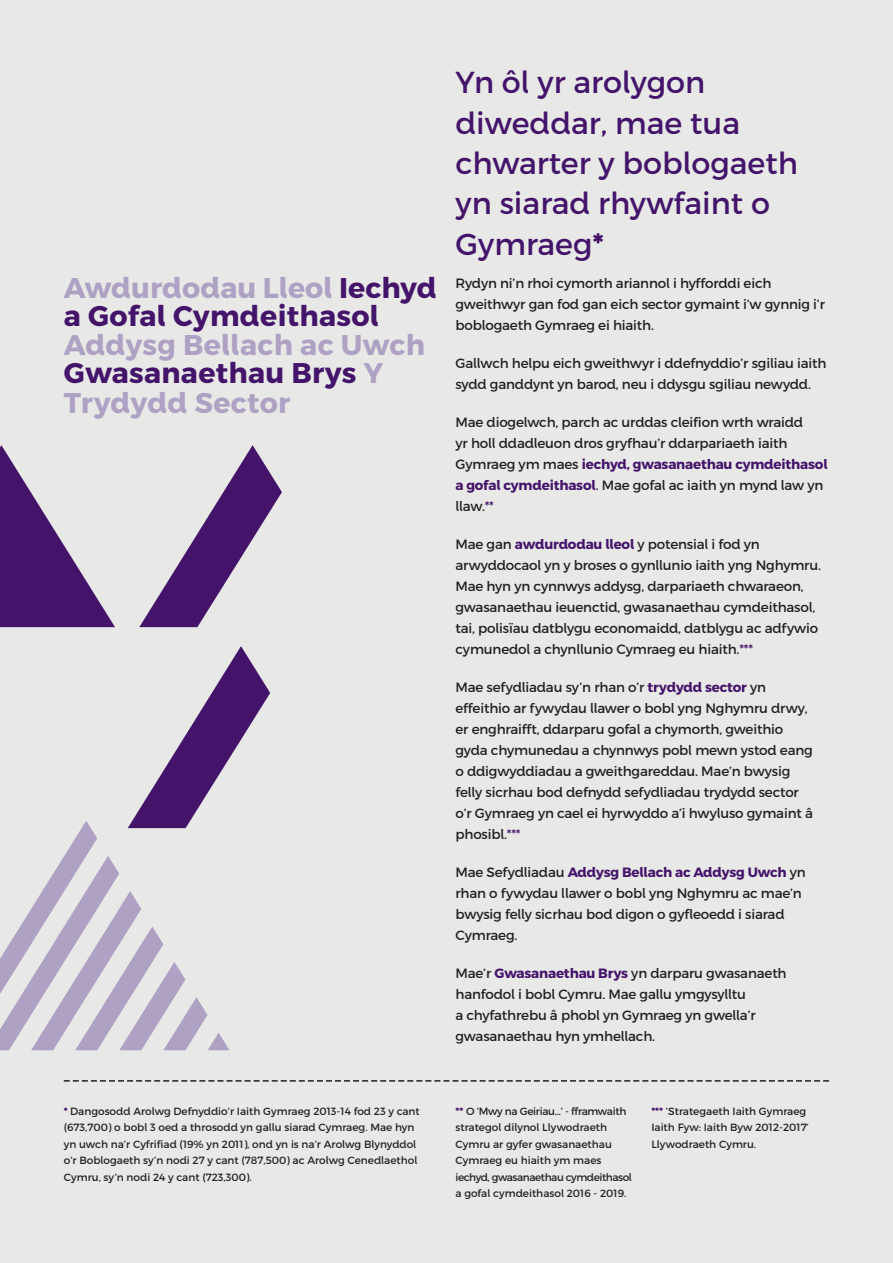
<style>
.page{position:relative;width:893px;height:1263px;background:#e8e9e7}
.page>*{position:absolute;margin:0;border:0;box-sizing:border-box;transform-origin:0 0}
.t1{font:30.3px/40.5px "Cymraeg";color:#44146b}
.t2{font:700 28.5px/29.2px "Cymraeg";letter-spacing:.01em;color:#afa1c4}
.t3{font:700 28.5px/28.5px "Cymraeg";color:#44146b}
.t4{font:13.5px/21px "Cymraeg";letter-spacing:-.015em;color:#231f20}
.t5{font:10.5px/16.5px "Cymraeg";color:#231f20}
.s1{color:#afa1c4}
.s2{color:#44146b}
.s3{font-weight:700}
.s4{font-weight:700;color:#44146b}
</style>
<div class="page">
<svg style="left:64px;top:1080px;width:765px;height:2px"></svg>
<svg style="left:0;top:445px;width:115px;height:182px"></svg>
<svg style="left:139px;top:445px;width:143px;height:182px"></svg>
<svg style="left:0;top:646px;width:270px;height:404px"></svg>
<h2 class="t3" style="left:64px;top:274px;width:375px"><span class="s1">Awdurdodau Lleol</span> Iechyd a Gofal Cymdeithasol</h2>
<h2 class="t2" style="left:64px;top:330px;width:363px">Addysg Bellach ac Uwch<br><span class="s2">Gwasanaethau Brys</span> Y<br>Trydydd Sector</h2>
<h1 class="t1" style="left:455px;top:62px;width:344px">Yn ôl yr arolygon diweddar, mae tua chwarter y boblogaeth yn siarad rhywfaint o<br>Gymraeg<span class="s3">*</span></h1>
<p class="t4" style="left:455px;top:273px;width:371px">Rydyn ni’n rhoi cymorth ariannol i hyfforddi eich gweithwyr gan fod gan eich sector gymaint i’w gynnig i’r boblogaeth Gymraeg ei hiaith.</p>
<p class="t4" style="left:455px;top:353px;width:372px">Gallwch helpu eich gweithwyr i ddefnyddio’r sgiliau iaith sydd ganddynt yn barod, neu i ddysgu sgiliau newydd.</p>
<p class="t4" style="left:455px;top:412px;width:374px">Mae diogelwch, parch ac urddas cleifion wrth wraidd<br>yr holl ddadleuon dros gryfhau’r ddarpariaeth iaith Gymraeg ym maes <span class="s4">iechyd, gwasanaethau cymdeithasol a gofal cymdeithasol</span>. Mae gofal ac iaith yn mynd law yn llaw.<span class="s2">**</span></p>
<p class="t4" style="left:455px;top:534px;width:367px">Mae gan <span class="s4">awdurdodau lleol</span> y potensial i fod yn arwyddocaol yn y broses o gynllunio iaith yng Nghymru.<br>Mae hyn yn cynnwys addysg, darpariaeth chwaraeon, gwasanaethau ieuenctid, gwasanaethau cymdeithasol, tai, polisïau datblygu economaidd, datblygu ac adfywio cymunedol a chynllunio Cymraeg eu hiaith.<span class="s2">***</span></p>
<p class="t4" style="left:455px;top:677px;width:359px">Mae sefydliadau sy’n rhan o’r <span class="s4">trydydd sector</span> yn effeithio ar fywydau llawer o bobl yng Nghymru drwy, er enghraifft, ddarparu gofal a chymorth, gweithio gyda chymunedau a chynnwys pobl mewn ystod eang o ddigwyddiadau a gweithgareddau. Mae’n bwysig felly sicrhau bod defnydd sefydliadau trydydd sector o’r Gymraeg yn cael ei hyrwyddo a’i hwyluso gymaint â phosibl.<span class="s2">***</span></p>
<p class="t4" style="left:455px;top:862px;width:352px">Mae Sefydliadau <span class="s4">Addysg Bellach ac Addysg Uwch</span> yn rhan o fywydau llawer o bobl yng Nghymru ac mae’n bwysig felly sicrhau bod digon o gyfleoedd i siarad Cymraeg.</p>
<p class="t4" style="left:455px;top:963px;width:333px">Mae’r <span class="s4">Gwasanaethau Brys</span> yn darparu gwasanaeth hanfodol i bobl Cymru. Mae gallu ymgysylltu<br>a chyfathrebu â phobl yn Gymraeg yn gwella’r gwasanaethau hyn ymhellach.</p>
<p class="t5" style="left:64px;top:1103px;width:358px"><span class="s4">*</span> Dangosodd Arolwg Defnyddio’r Iaith Gymraeg 2013-14 fod 23 y cant (673,700) o bobl 3 oed a throsodd yn gallu siarad Cymraeg. Mae hyn yn uwch na’r Cyfrifiad (19% yn 2011), ond yn is na’r Arolwg Blynyddol o’r Boblogaeth sy’n nodi 27 y cant (787,500) ac Arolwg Cenedlaethol Cymru, sy’n nodi 24 y cant (723,300).</p>
<p class="t5" style="left:455px;top:1103px;width:178px"><span class="s4">**</span> O ‘Mwy na Geiriau...’ - fframwaith strategol dilynol Llywodraeth<br>Cymru ar gyfer gwasanaethau<br>Cymraeg eu hiaith ym maes iechyd, gwasanaethau cymdeithasol a gofal cymdeithasol 2016 - 2019.</p>
<p class="t5" style="left:651px;top:1103px;width:159px"><span class="s4">***</span> ’Strategaeth Iaith Gymraeg<br>Iaith Fyw: Iaith Byw 2012-2017’<br>Llywodraeth Cymru.</p>
</div>
